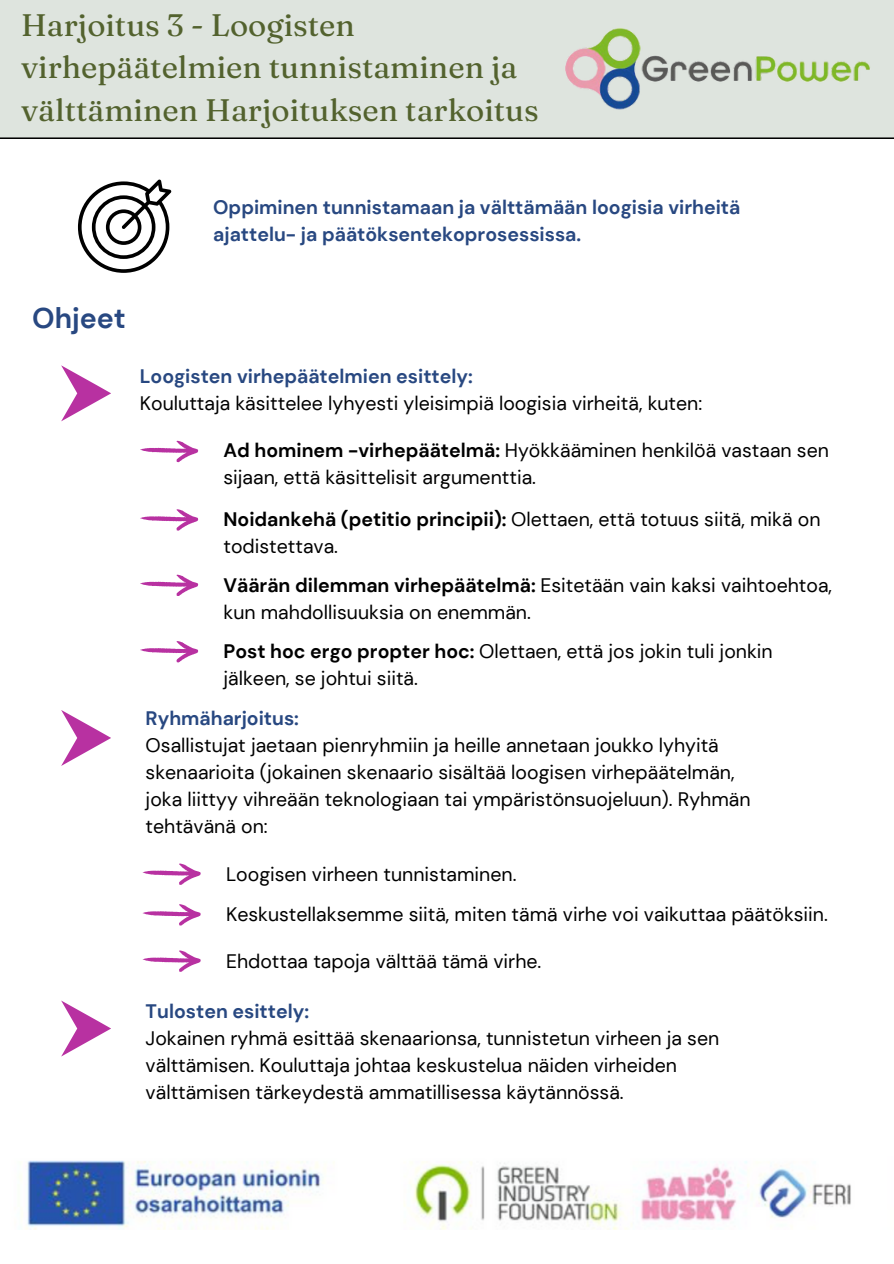
<style>
.page{position:relative;width:894px;height:1264px;background:#fff}
.page>*{position:absolute;margin:0;border:0;box-sizing:border-box;transform-origin:0 0}
.t1{font:31.05px/42.8px "Fraunces 9 pt";color:#53622e}
.t2{font:700 28.5px "DM Sans";color:#284881}
.t3{font:19.5px/27px "DM Sans";color:#000}
.t4{font:700 19.5px/27px "DM Sans";color:#284881}
.s1{font-weight:700}
</style>
<div class="page">
<div style="left:0;top:0;width:893px;height:138px;background:#dee4de"></div>
<img style="left:542px;top:19px;width:351px;height:98px">
<svg style="left:78px;top:179px;width:93px;height:94px"></svg>
<svg style="left:140px;top:440px;width:58px;height:22px"></svg>
<svg style="left:140px;top:574px;width:58px;height:22px"></svg>
<svg style="left:140px;top:509px;width:58px;height:21px"></svg>
<svg style="left:61px;top:365px;width:50px;height:56px"></svg>
<svg style="left:140px;top:641px;width:58px;height:21px"></svg>
<svg style="left:142px;top:863px;width:59px;height:21px"></svg>
<svg style="left:142px;top:950px;width:59px;height:21px"></svg>
<svg style="left:61px;top:710px;width:50px;height:56px"></svg>
<svg style="left:142px;top:904px;width:59px;height:21px"></svg>
<svg style="left:61px;top:1000px;width:50px;height:56px"></svg>
<img style="left:20px;top:1160px;width:831px;height:69px">
<h2 class="t1" style="left:21px;top:3px;width:519px">Harjoitus 3 - Loogisten virhepäätelmien tunnistaminen ja välttäminen Harjoituksen tarkoitus</h2>
<p class="t4" style="left:213px;top:194px;width:528px">Oppiminen tunnistamaan ja välttämään loogisia virheitä ajattelu- ja päätöksentekoprosessissa.</p>
<p class="t2" style="left:32px;top:300px;width:95px">Ohjeet</p>
<h3 class="t4" style="left:140px;top:362px;width:334px">Loogisten virhepäätelmien esittely:</h3>
<h1 class="t3" style="left:140px;top:389px;width:564px">Kouluttaja käsittelee lyhyesti yleisimpiä loogisia virheitä, kuten:</h1>
<p class="t3" style="left:223px;top:437px;width:606px"><span class="s1">Ad hominem -virhepäätelmä:</span> Hyökkääminen henkilöä vastaan sen sijaan, että käsittelisit argumenttia.</p>
<p class="t3" style="left:223px;top:506px;width:598px"><span class="s1">Noidankehä (petitio principii):</span> Olettaen, että totuus siitä, mikä on todistettava.</p>
<p class="t3" style="left:223px;top:571px;width:610px"><span class="s1">Väärän dilemman virhepäätelmä:</span> Esitetään vain kaksi vaihtoehtoa, kun mahdollisuuksia on enemmän.</p>
<p class="t3" style="left:223px;top:638px;width:550px"><span class="s1">Post hoc ergo propter hoc:</span> Olettaen, että jos jokin tuli jonkin jälkeen, se johtui siitä.</p>
<p class="t4" style="left:146px;top:704px;width:155px">Ryhmäharjoitus:</p>
<p class="t3" style="left:146px;top:731px;width:606px">Osallistujat jaetaan pienryhmiin ja heille annetaan joukko lyhyitä skenaarioita (jokainen skenaario sisältää loogisen virhepäätelmän, joka liittyy vihreään teknologiaan tai ympäristönsuojeluun). Ryhmän tehtävänä on:</p>
<p class="t3" style="left:226px;top:860px;width:292px">Loogisen virheen tunnistaminen.</p>
<p class="t3" style="left:226px;top:901px;width:603px">Keskustellaksemme siitä, miten tämä virhe voi vaikuttaa päätöksiin.</p>
<p class="t3" style="left:226px;top:947px;width:317px">Ehdottaa tapoja välttää tämä virhe.</p>
<p class="t4" style="left:146px;top:997px;width:165px">Tulosten esittely:</p>
<p class="t3" style="left:146px;top:1024px;width:575px">Jokainen ryhmä esittää skenaarionsa, tunnistetun virheen ja sen välttämisen. Kouluttaja johtaa keskustelua näiden virheiden välttämisen tärkeydestä ammatillisessa käytännössä.</p>
</div>
